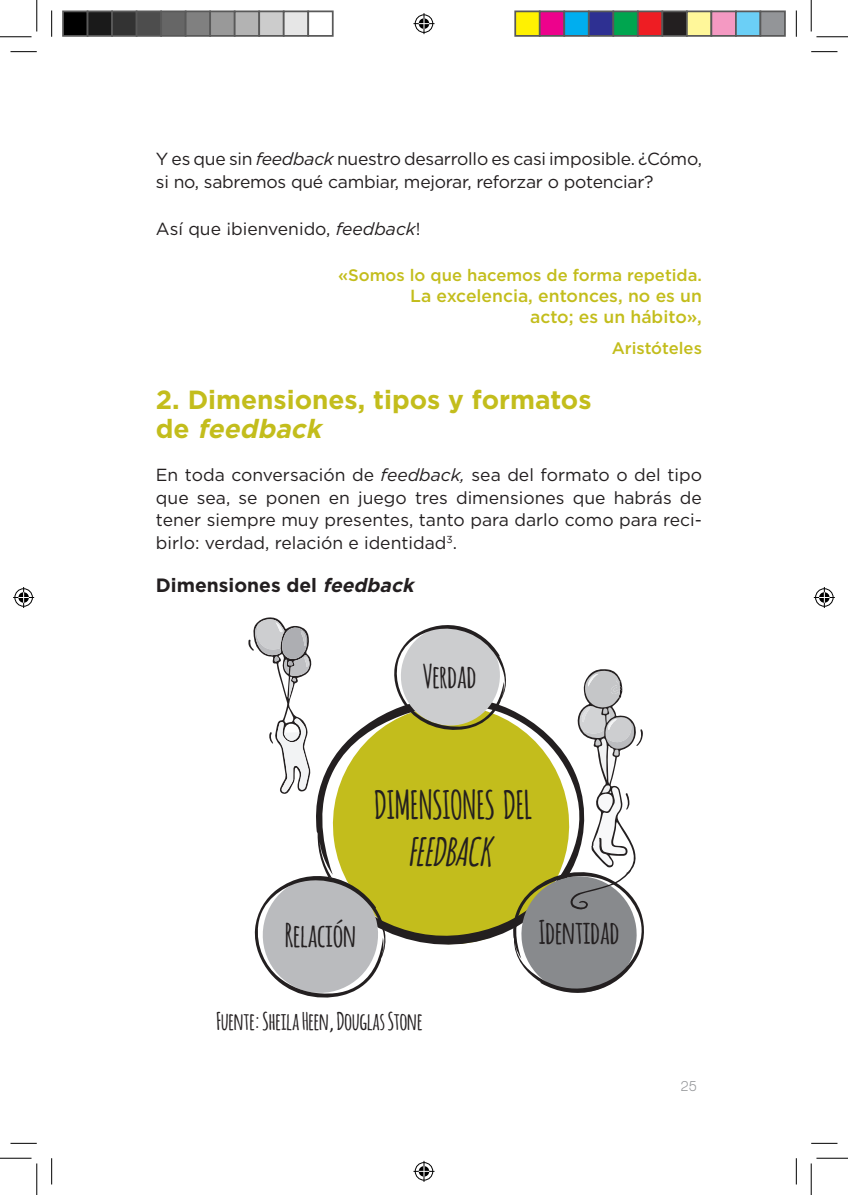
<style>
.page{position:relative;width:848px;height:1195px;background:#fff}
.page>*{position:absolute;margin:0;border:0;box-sizing:border-box;transform-origin:0 0}
.t1{font:700 38.32px "Amatic";color:#231f20}
.t2{font:italic 700 38.32px "Amatic";color:#231f20}
.t3{font:700 32.02px "Amatic";color:#231f20}
.ENC{font:700 26.25px/29.8px "Gotham";color:#c3bd1c}
.t4{font:700 23.97px "Amatic";color:#231f20}
.enc-2{font:700 19.25px "Gotham";color:#231f20}
.par{font:17.5px/22.8px "Gotham";letter-spacing:-.015em;color:#231f20}
.cita-fin{font:500 17.5px/21px "Gotham";color:#c3bd1c;text-align:right}
.cita{font:500 16.62px "Gotham";color:#c3bd1c}
.cita-autor{font:500 16.62px "Gotham";color:#c3bd1c}
.t5{font:300 14px "Korolev";color:#939598}
.s1{font-style:italic}
</style>
<div class="page">
<svg style="left:248px;top:617px;width:396px;height:381px"></svg>
<svg style="left:10px;top:51px;width:27px;height:1px"></svg>
<svg style="left:811px;top:51px;width:26px;height:1px"></svg>
<svg style="left:10px;top:1143px;width:27px;height:1px"></svg>
<svg style="left:811px;top:1143px;width:26px;height:1px"></svg>
<svg style="left:51px;top:11px;width:1px;height:26px"></svg>
<svg style="left:51px;top:1158px;width:1px;height:26px"></svg>
<svg style="left:795px;top:11px;width:1px;height:26px"></svg>
<svg style="left:795px;top:1158px;width:1px;height:26px"></svg>
<hr style="left:0;top:36px;width:32px;height:1px;background:#000">
<hr style="left:816px;top:36px;width:31px;height:1px;background:#000">
<hr style="left:0;top:1158px;width:32px;height:1px;background:#000">
<hr style="left:816px;top:1158px;width:31px;height:1px;background:#000">
<hr style="left:36px;top:0;width:1px;height:32px;background:#000">
<hr style="left:36px;top:1163px;width:1px;height:32px;background:#000">
<hr style="left:810px;top:0;width:1px;height:32px;background:#000">
<hr style="left:810px;top:1163px;width:1px;height:32px;background:#000">
<svg style="left:413px;top:13px;width:21px;height:21px"></svg>
<svg style="left:413px;top:1160px;width:21px;height:21px"></svg>
<svg style="left:13px;top:587px;width:21px;height:21px"></svg>
<svg style="left:813px;top:587px;width:21px;height:21px"></svg>
<div style="left:63px;top:11px;width:25px;height:25px;background:#000"></div>
<div style="left:62px;top:11px;width:26px;height:26px;border:2px solid #595959"></div>
<div style="left:88px;top:11px;width:24px;height:25px;background:#1a1a1a"></div>
<div style="left:87px;top:11px;width:26px;height:26px;border:2px solid #595959"></div>
<div style="left:112px;top:11px;width:25px;height:25px;background:#333"></div>
<div style="left:111px;top:11px;width:26px;height:26px;border:2px solid #595959"></div>
<div style="left:137px;top:11px;width:24px;height:25px;background:#4d4d4d"></div>
<div style="left:136px;top:11px;width:26px;height:26px;border:2px solid #595959"></div>
<div style="left:161px;top:11px;width:25px;height:25px;background:#666"></div>
<div style="left:160px;top:11px;width:26px;height:26px;border:2px solid #595959"></div>
<div style="left:186px;top:11px;width:24px;height:25px;background:#808080"></div>
<div style="left:185px;top:11px;width:26px;height:26px;border:2px solid #595959"></div>
<div style="left:210px;top:11px;width:25px;height:25px;background:#999"></div>
<div style="left:209px;top:11px;width:26px;height:26px;border:2px solid #595959"></div>
<div style="left:235px;top:11px;width:24px;height:25px;background:#b3b3b3"></div>
<div style="left:234px;top:11px;width:26px;height:26px;border:2px solid #595959"></div>
<div style="left:259px;top:11px;width:25px;height:25px;background:#ccc"></div>
<div style="left:258px;top:11px;width:26px;height:26px;border:2px solid #595959"></div>
<div style="left:284px;top:11px;width:24px;height:25px;background:#e6e6e6"></div>
<div style="left:283px;top:11px;width:26px;height:26px;border:2px solid #595959"></div>
<div style="left:307px;top:11px;width:26px;height:26px;border:2px solid #595959"></div>
<div style="left:515px;top:11px;width:24px;height:25px;background:#fff101"></div>
<div style="left:514px;top:11px;width:26px;height:26px;border:2px solid #595959"></div>
<div style="left:539px;top:11px;width:25px;height:25px;background:#ed028c"></div>
<div style="left:538px;top:11px;width:27px;height:26px;border:2px solid #595959"></div>
<div style="left:564px;top:11px;width:24px;height:25px;background:#00aeef"></div>
<div style="left:563px;top:11px;width:26px;height:26px;border:2px solid #595959"></div>
<div style="left:588px;top:11px;width:25px;height:25px;background:#2e3092"></div>
<div style="left:587px;top:11px;width:27px;height:26px;border:2px solid #595959"></div>
<div style="left:613px;top:11px;width:24px;height:25px;background:#00a54f"></div>
<div style="left:612px;top:11px;width:26px;height:26px;border:2px solid #595959"></div>
<div style="left:637px;top:11px;width:25px;height:25px;background:#ee1d23"></div>
<div style="left:636px;top:11px;width:27px;height:26px;border:2px solid #595959"></div>
<div style="left:662px;top:11px;width:24px;height:25px;background:#231f20"></div>
<div style="left:661px;top:11px;width:26px;height:26px;border:2px solid #595959"></div>
<div style="left:686px;top:11px;width:25px;height:25px;background:#fff79a"></div>
<div style="left:685px;top:11px;width:27px;height:26px;border:2px solid #595959"></div>
<div style="left:711px;top:11px;width:24px;height:25px;background:#f499c2"></div>
<div style="left:710px;top:11px;width:26px;height:26px;border:2px solid #595959"></div>
<div style="left:735px;top:11px;width:25px;height:25px;background:#6bcff6"></div>
<div style="left:734px;top:11px;width:27px;height:26px;border:2px solid #595959"></div>
<div style="left:760px;top:11px;width:24px;height:25px;background:#939598"></div>
<div style="left:759px;top:11px;width:26px;height:26px;border:2px solid #595959"></div>
<p class="par" style="left:156px;top:147px;width:547px">Y es que sin <span class="s1">feedback</span> nuestro desarrollo es casi imposible. ¿Cómo, si no, sabremos qué cambiar, mejorar, reforzar o potenciar?</p>
<p class="par" style="left:156px;top:217px;width:266px">Así que ¡bienvenido, <span class="s1">feedback</span>!</p>
<p class="cita" style="left:338px;top:264px;width:365px">«Somos lo que hacemos de forma repetida.</p>
<p class="cita-fin" style="left:410px;top:285px;width:293px">La excelencia, entonces, no es un acto; es un hábito»,</p>
<p class="cita-autor" style="left:611px;top:337px;width:92px">Aristóteles</p>
<p class="ENC" style="left:156px;top:384px;width:437px">2. Dimensiones, tipos y formatos d e <span class="s1">feedback</span></p>
<p class="par" style="left:156px;top:463px;width:547px;text-align:justify">En toda conversación de <span class="s1">feedback,</span> sea del formato o del tipo que sea, se ponen en juego tres dimensiones que habrás de tener siempre muy presentes, tanto para darlo como para reci&shy;birlo: verdad, relación e identidad<sup>3</sup>.</p>
<p class="enc-2" style="left:156px;top:572px;width:264px">Dimensiones del <span class="s1">feedback</span></p>
<p class="t3" style="left:423px;top:653px;width:55px">Verdad</p>
<p class="t1" style="left:374px;top:777px;width:159px">DIMENSIONES DEL</p>
<p class="t2" style="left:408px;top:824px;width:94px">FEEDBACK</p>
<p class="t3" style="left:285px;top:912px;width:73px">Relación</p>
<p class="t3" style="left:538px;top:909px;width:82px">Identidad</p>
<p class="t4" style="left:216px;top:1003px;width:207px">Fuente: Sheila Heen, Douglas Stone</p>
<p class="t5" style="left:680px;top:1077px;width:18px">25</p>
</div>
